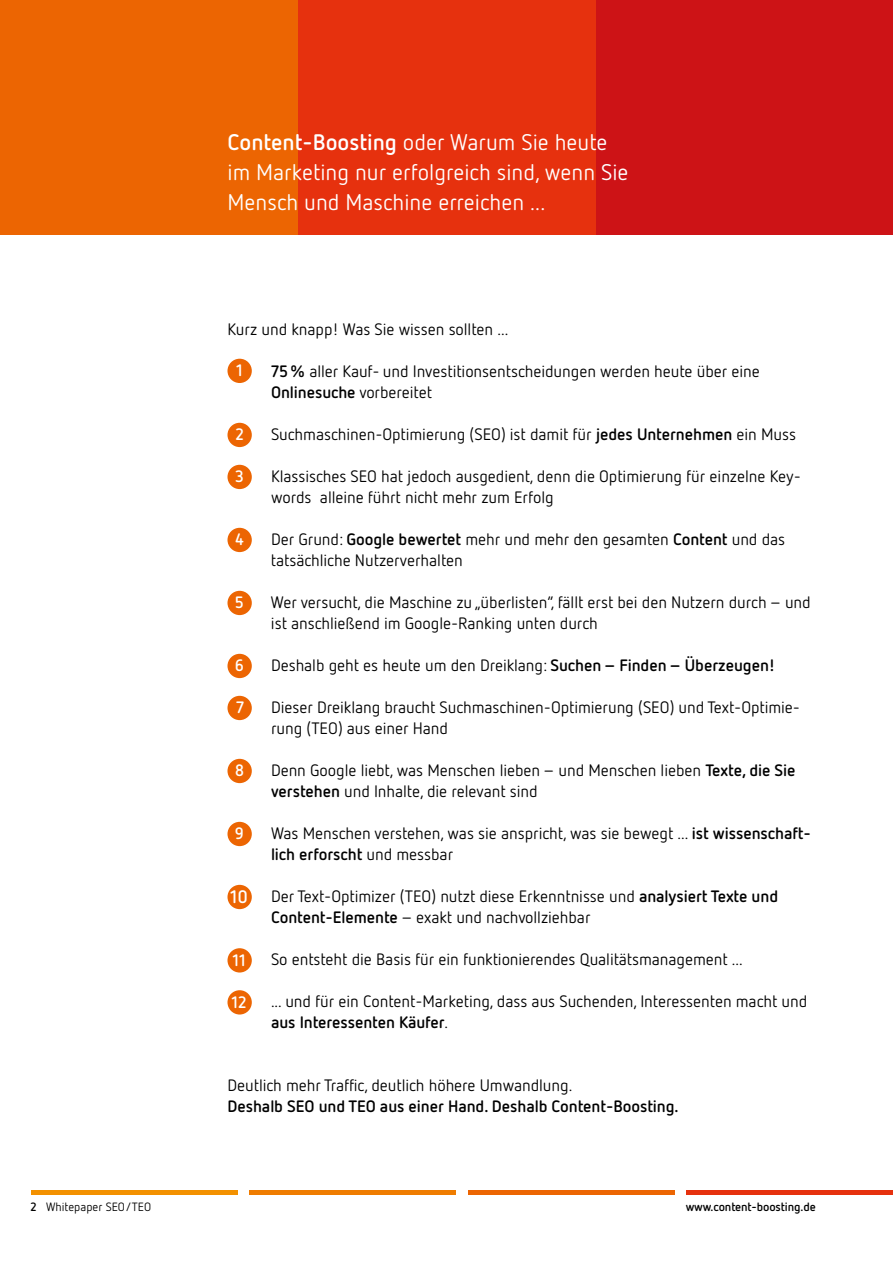
<style>
.page{position:relative;width:893px;height:1263px;background:#fff}
.page>*{position:absolute;margin:0;border:0;box-sizing:border-box;transform-origin:0 0}
.t1{font:22.5px/30px "Netto OT";color:#fff}
.t2{font:700 18px "Netto Pro";color:#fff}
.t3{font:16.5px/21px "Netto OT";letter-spacing:-.005em;color:#000}
.t4{font:700 16.5px "Netto Pro";letter-spacing:-.005em;color:#000}
.t5{font:700 16.5px "Netto Pro";color:#fff}
.t6{font:700 12px "Netto Pro";letter-spacing:-.01em;color:#000}
.t7{font:12px "Netto OT";color:#000}
.s1{font-family:"Netto Pro";font-weight:700}
.s2{font-family:"Netto OT";font-weight:400}
</style>
<div class="page">
<hr style="left:249px;top:1191px;width:207px;height:4px;background:#ef7c00">
<hr style="left:31px;top:1191px;width:207px;height:4px;background:#f39100">
<hr style="left:467px;top:1191px;width:207px;height:4px;background:#ec6502">
<hr style="left:686px;top:1191px;width:207px;height:4px;background:#e6310e">
<div style="left:0;top:0;width:298px;height:234px;background:#ec6502"></div>
<div style="left:298px;top:0;width:299px;height:234px;background:#e6310e"></div>
<div style="left:597px;top:0;width:296px;height:234px;background:#cd1316"></div>
<div style="left:227px;top:359px;width:25px;height:24px;background:#ec6502;border-radius:50%"></div>
<div style="left:227px;top:423px;width:25px;height:24px;background:#ec6502;border-radius:50%"></div>
<div style="left:227px;top:465px;width:25px;height:24px;background:#ec6502;border-radius:50%"></div>
<div style="left:227px;top:528px;width:25px;height:24px;background:#ec6502;border-radius:50%"></div>
<div style="left:227px;top:591px;width:25px;height:24px;background:#ec6502;border-radius:50%"></div>
<div style="left:227px;top:654px;width:25px;height:24px;background:#ec6502;border-radius:50%"></div>
<div style="left:227px;top:696px;width:25px;height:24px;background:#ec6502;border-radius:50%"></div>
<div style="left:227px;top:759px;width:25px;height:24px;background:#ec6502;border-radius:50%"></div>
<div style="left:227px;top:822px;width:25px;height:24px;background:#ec6502;border-radius:50%"></div>
<div style="left:227px;top:885px;width:25px;height:24px;background:#ec6502;border-radius:50%"></div>
<div style="left:227px;top:948px;width:25px;height:24px;background:#ec6502;border-radius:50%"></div>
<div style="left:227px;top:990px;width:25px;height:24px;background:#ec6502;border-radius:50%"></div>
<h1 class="t1" style="left:227px;top:127px;width:403px"><span class="s1">Content-Boosting</span> oder Warum Sie heute im Marketing nur erfolgreich sind, wenn Sie<br>Mensch und Maschine erreichen ...</h1>
<p class="t3" style="left:227px;top:318px;width:282px">Kurz und knapp! Was Sie wissen sollten ...</p>
<p class="t5" style="left:236px;top:359px;width:8px">1</p>
<p class="t3" style="left:271px;top:360px;width:490px"><span class="s1">75%</span> aller Kauf- und Investitionsentscheidungen werden heute über eine</p>
<p class="t4" style="left:271px;top:381px;width:163px">Onlinesuche <span class="s2">vorbereitet</span></p>
<p class="t5" style="left:236px;top:423px;width:10px">2</p>
<p class="t3" style="left:271px;top:423px;width:527px">Suchmaschinen-Optimierung (SEO) ist damit für <span class="s1">jedes Unternehmen</span> ein Muss</p>
<p class="t5" style="left:235px;top:465px;width:10px">3</p>
<p class="t3" style="left:271px;top:465px;width:531px">Klassisches SEO hat jedoch ausgedient, denn die Optimierung für einzelne Key&shy;words alleine führt nicht mehr zum Erfolg</p>
<p class="t5" style="left:235px;top:528px;width:10px">4</p>
<p class="t3" style="left:271px;top:528px;width:516px">Der Grund: <span class="s1">Google bewertet</span> mehr und mehr den gesamten <span class="s1">Content</span> und das tatsächliche Nutzerverhalten</p>
<p class="t5" style="left:235px;top:591px;width:11px">5</p>
<p class="t3" style="left:271px;top:591px;width:541px">Wer versucht, die Maschine zu „überlisten“, fällt erst bei den Nutzern durch – und ist anschließend im Google-Ranking unten durch</p>
<p class="t5" style="left:235px;top:654px;width:11px">6</p>
<p class="t3" style="left:271px;top:654px;width:506px">Deshalb geht es heute um den Dreiklang: <span class="s1">Suchen – Finden – Überzeugen!</span></p>
<p class="t5" style="left:236px;top:696px;width:10px">7</p>
<p class="t3" style="left:271px;top:696px;width:531px">Dieser Dreiklang braucht Suchmaschinen-Optimierung (SEO) und Text-Optimie&shy;rung (TEO) aus einer Hand</p>
<p class="t5" style="left:235px;top:759px;width:11px">8</p>
<p class="t3" style="left:271px;top:759px;width:526px">Denn Google liebt, was Menschen lieben – und Menschen lieben <span class="s1">Texte, die Sie verstehen</span> und Inhalte, die relevant sind</p>
<p class="t5" style="left:235px;top:822px;width:11px">9</p>
<p class="t3" style="left:271px;top:822px;width:541px">Was Menschen verstehen, was sie anspricht, was sie bewegt ... <span class="s1">ist wissenschaft-</span></p>
<p class="t4" style="left:271px;top:843px;width:184px">lich erforscht <span class="s2">und messbar</span></p>
<p class="t2" style="left:230px;top:885px;width:19px">10</p>
<p class="t3" style="left:271px;top:885px;width:509px">Der Text-Optimizer (TEO) nutzt diese Erkenntnisse und <span class="s1">analysiert Texte und<br>Content-Elemente</span> – exakt und nachvollziehbar</p>
<p class="t5" style="left:233px;top:949px;width:15px">11</p>
<p class="t3" style="left:271px;top:948px;width:473px">So entsteht die Basis für ein funktionierendes Qualitätsmanagement ...</p>
<p class="t5" style="left:232px;top:991px;width:17px">12</p>
<p class="t3" style="left:271px;top:990px;width:538px">... und für ein Content-Marketing, dass aus Suchenden, Interessenten macht und</p>
<p class="t4" style="left:271px;top:1011px;width:179px">aus Interessenten Käufer<span class="s2">.</span></p>
<p class="t3" style="left:227px;top:1074px;width:346px">Deutlich mehr Traffic, deutlich höhere Umwandlung.</p>
<p class="t4" style="left:227px;top:1095px;width:453px">Deshalb SEO und TEO aus einer Hand. Deshalb Content-Boosting.</p>
<p class="t7" style="left:31px;top:1199px;width:122px"><span class="s1">2</span> Whitepaper SEO/TEO</p>
<p class="t6" style="left:686px;top:1198px;width:132px">www.content-boosting.de</p>
</div>
